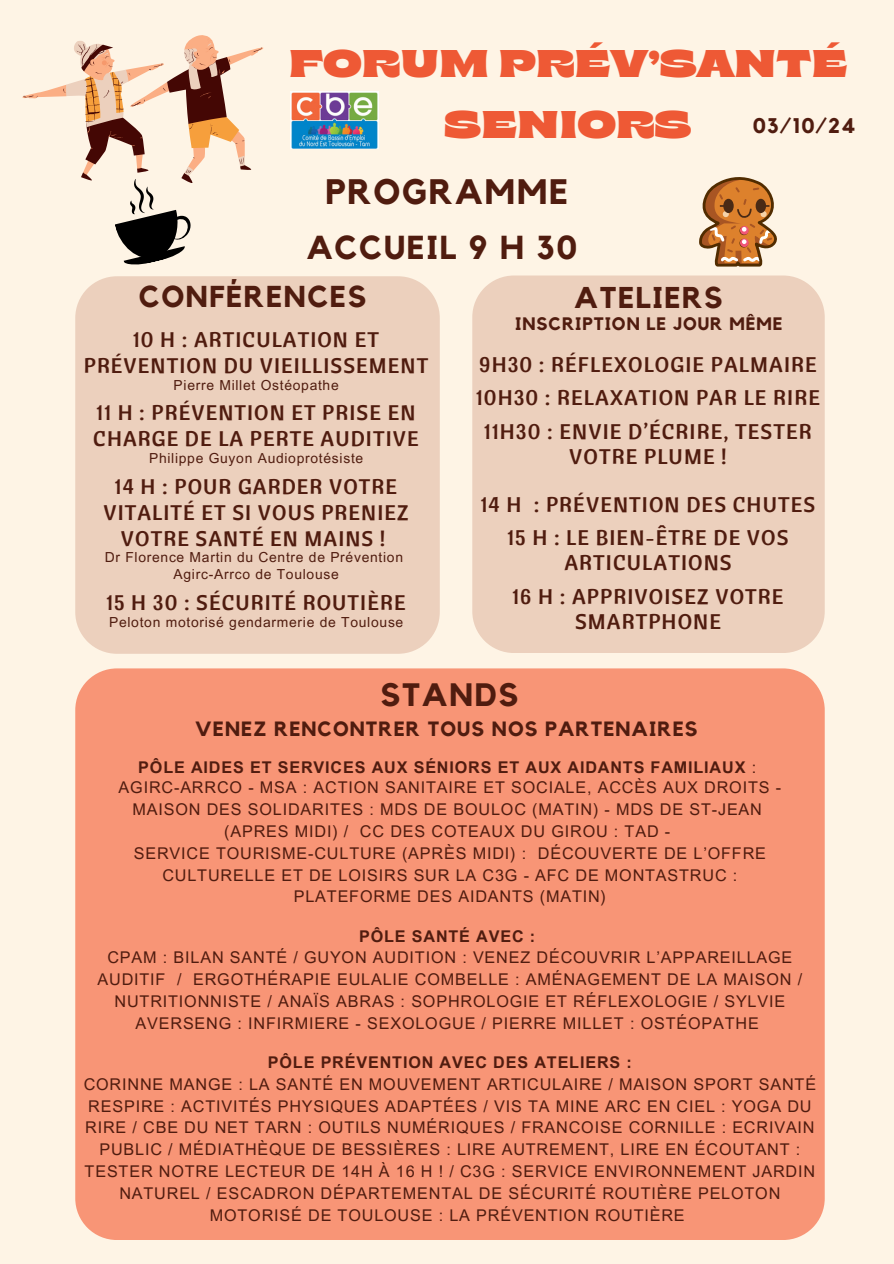
<style>
.page{position:relative;width:894px;height:1264px;background:#fff}
.page>*{position:absolute;margin:0;border:0;box-sizing:border-box;transform-origin:0 0}
.t1{font:900 semi-expanded 38.55px/60.8px "Brice";color:#ee5935;text-align:center}
.t2{font:700 35.25px "Kollektif";letter-spacing:.05em;color:#501c0f}
.t3{font:700 33px "Kollektif";letter-spacing:.05em;color:#501c0f}
.t4{font:700 32.25px "Kollektif";letter-spacing:.05em;color:#501c0f}
.t5{font:700 30px "Kollektif";letter-spacing:.05em;color:#501c0f}
.t6{font:21px/26px "Cantora One";letter-spacing:.05em;color:#501c0f;text-align:center}
.t7{font:700 21px "Kollektif";color:#501c0f}
.t8{font:700 20.55px "Kollektif";letter-spacing:.05em;color:#501c0f}
.t9{font:700 18px "Kollektif";letter-spacing:.05em;color:#501c0f}
.t10{font:16.2px/21.8px "Arial MT Pro";letter-spacing:.05em;color:#501c0f;text-align:center}
.t11{font:13.8px/17.1px "Arial MT Pro";letter-spacing:.05em;color:#501c0f;text-align:center}
.s1{font-weight:700}
</style>
<div class="page">
<div style="left:0;top:0;width:893px;height:1263px;background:#fef4e5"></div>
<img style="left:291px;top:91px;width:87px;height:58px">
<svg style="left:22px;top:35px;width:242px;height:230px"></svg>
<svg style="left:699px;top:177px;width:78px;height:89px"></svg>
<div style="left:75px;top:668px;width:749px;height:571px;background:#f89576"></div>
<div style="left:472px;top:275px;width:352px;height:377px;background:#ecd0bd"></div>
<div style="left:75px;top:276px;width:364px;height:377px;background:#ecd0bd"></div>
<p class="t1" style="left:288px;top:37px;width:560px">FORUM PRÉV’SANTÉ<br>SENIORS</p>
<p class="t2" style="left:325px;top:176px;width:244px">PROGRAMME</p>
<h3 class="t3" style="left:306px;top:232px;width:272px">ACCUEIL 9 H 30</h3>
<h3 class="t7" style="left:752px;top:116px;width:104px">03/10/24</h3>
<h4 class="t5" style="left:139px;top:283px;width:229px">CONFÉRENCES</h4>
<p class="t6" style="left:84px;top:326px;width:346px">10 H : ARTICULATION ET<br>PRÉVENTION DU VIEILLISSEMENT</p>
<p class="t11" style="left:173px;top:378px;width:167px">Pierre Millet Ostéopathe</p>
<p class="t6" style="left:93px;top:399px;width:327px;text-align:left">11 H : PRÉVENTION ET PRISE EN<br>CHARGE DE LA PERTE AUDITIVE</p>
<p class="t11" style="left:149px;top:451px;width:215px">Philippe Guyon Audioprotésiste</p>
<p class="t6" style="left:103px;top:473px;width:306px">14 H : POUR GARDER VOTRE<br>VITALITÉ ET SI VOUS PRENIEZ<br>VOTRE SANTÉ EN MAINS !</p>
<p class="t11" style="left:105px;top:550px;width:299px">Dr Florence Martin du Centre de Prévention<br>Agirc-Arrco de Toulouse</p>
<p class="t6" style="left:106px;top:589px;width:300px">15 H 30 : SÉCURITÉ ROUTIÈRE</p>
<p class="t11" style="left:109px;top:615px;width:296px">Peloton motorisé gendarmerie de Toulouse</p>
<h2 class="t5" style="left:574px;top:284px;width:150px">ATELIERS</h2>
<h2 class="t9" style="left:515px;top:315px;width:268px">INSCRIPTION LE JOUR MÊME</h2>
<h5 class="t6" style="left:479px;top:351px;width:339px">9H30 : RÉFLEXOLOGIE PALMAIRE</h5>
<h4 class="t6" style="left:476px;top:384px;width:345px">10H30 : RELAXATION PAR LE RIRE</h4>
<h4 class="t6" style="left:484px;top:419px;width:329px;line-height:24.8px">11H30 : ENVIE D’ÉCRIRE, TESTER<br>VOTRE PLUME !</h4>
<h4 class="t6" style="left:480px;top:491px;width:336px">14 H : PRÉVENTION DES CHUTES</h4>
<h4 class="t6" style="left:507px;top:525px;width:282px;line-height:24.8px">15 H : LE BIEN-ÊTRE DE VOS<br>ARTICULATIONS</h4>
<h4 class="t6" style="left:512px;top:583px;width:272px;line-height:24.8px">16 H : APPRIVOISEZ VOTRE<br>SMARTPHONE</h4>
<p class="t4" style="left:380px;top:680px;width:139px">STANDS</p>
<p class="t8" style="left:195px;top:719px;width:503px">VENEZ RENCONTRER TOUS NOS PARTENAIRES</p>
<h1 class="t10" style="left:119px;top:758px;width:663px"><span class="s1">PÔLE AIDES ET SERVICES AUX SÉNIORS ET AUX AIDANTS FAMILIAUX</span> :<br>AGIRC-ARRCO - MSA : ACTION SANITAIRE ET SOCIALE, ACCÈS AUX DROITS - MAISON DES SOLIDARITES : MDS DE BOULOC (MATIN) - MDS DE ST-JEAN (APRES MIDI) / CC DES COTEAUX DU GIROU : TAD -<br>SERVICE TOURISME-CULTURE (APRÈS MIDI) : DÉCOUVERTE DE L’OFFRE CULTURELLE ET DE LOISIRS SUR LA C3G - AFC DE MONTASTRUC :<br>PLATEFORME DES AIDANTS (MATIN)</h1>
<p class="t10" style="left:97px;top:927px;width:706px"><span class="s1">PÔLE SANTÉ AVEC :<br></span>CPAM : BILAN SANTÉ / GUYON AUDITION : VENEZ DÉCOUVRIR L’APPAREILLAGE AUDITIF / ERGOTHÉRAPIE EULALIE COMBELLE : AMÉNAGEMENT DE LA MAISON / NUTRITIONNISTE / ANAÏS ABRAS : SOPHROLOGIE ET RÉFLEXOLOGIE / SYLVIE AVERSENG : INFIRMIERE - SEXOLOGUE / PIERRE MILLET : OSTÉOPATHE</p>
<h2 class="t10" style="left:84px;top:1053px;width:733px"><span class="s1">PÔLE PRÉVENTION AVEC DES ATELIERS :<br></span>CORINNE MANGE : LA SANTÉ EN MOUVEMENT ARTICULAIRE / MAISON SPORT SANTÉ RESPIRE : ACTIVITÉS PHYSIQUES ADAPTÉES / VIS TA MINE ARC EN CIEL : YOGA DU RIRE / CBE DU NET TARN : OUTILS NUMÉRIQUES / FRANCOISE CORNILLE : ECRIVAIN PUBLIC / MÉDIATHÈQUE DE BESSIÈRES : LIRE AUTREMENT, LIRE EN ÉCOUTANT :<br>TESTER NOTRE LECTEUR DE 14H À 16 H ! / C3G : SERVICE ENVIRONNEMENT JARDIN NATUREL / ESCADRON DÉPARTEMENTAL DE SÉCURITÉ ROUTIÈRE PELOTON MOTORISÉ DE TOULOUSE : LA PRÉVENTION ROUTIÈRE</h2>
</div>
